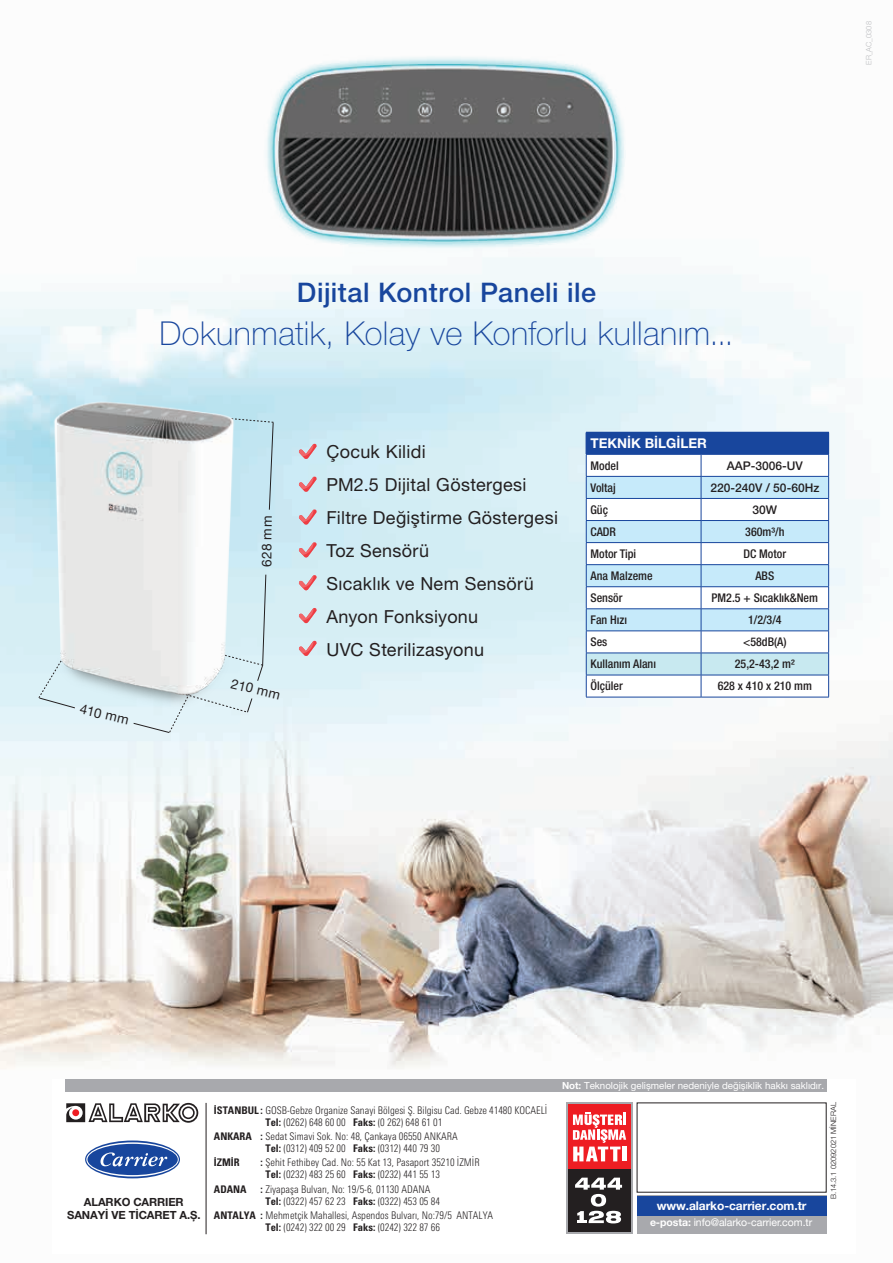
<style>
.page{position:relative;width:893px;height:1263px;background:#fff}
.page>*{position:absolute;margin:0;border:0;box-sizing:border-box;transform-origin:0 0}
.t1{font:100 33px "Helvetica Neue LT Pro";letter-spacing:.01em;color:#18469d}
.t2{font:500 27px "Helvetica Neue LT Pro";letter-spacing:.015em;color:#18469d}
.t3{font:18px/33px "Helvetica Neue LT Pro";letter-spacing:.015em;color:#231f20}
.t4{font:13.5px "Helvetica Neue LT Pro";color:#231f20}
.t5{font:700 13.5px "Helvetica Neue LT Pro";color:#fff}
.t6{font:500 condensed 12px "Helvetica Neue LT Pro";color:#231f20}
.t7{font:500 12px "Helvetica Neue LT Pro";color:#231f20}
.t8{font:700 12px "Helvetica Neue LT Pro";letter-spacing:-.005em;color:#fff}
.t9{font:700 11.25px/13.2px "Helvetica Neue LT Pro";letter-spacing:-.01em;color:#231f20;text-align:center}
.t10{font:300 condensed 10.5px/12px "Univers Std X";color:#231f20}
.t11{font:10.5px "Helvetica Neue";letter-spacing:-.005em;color:#fff}
.t12{font:700 condensed 10.5px "Univers X";color:#231f20}
.t13{font:9.75px "Helvetica Neue LT Pro";color:#fff}
.t14{font:300 7.5px "Helvetica Neue LT Pro";color:#231f20}
.t15{font:300 7.5px "Helvetica Neue LT Pro";color:#bcbdc0}
.s1{font-family:"Univers X";font-weight:700}
.s2{font-weight:700}
</style>
<div class="page">
<img style="left:0;top:257px;width:893px;height:812px">
<hr style="left:586px;top:697px;width:115px;height:1px;background:#18469d">
<hr style="left:701px;top:697px;width:128px;height:1px;background:#18469d">
<svg style="left:586px;top:432px;width:243px;height:265px"></svg>
<hr style="left:701px;top:631px;width:128px;height:1px;background:#18469d">
<hr style="left:701px;top:675px;width:128px;height:1px;background:#18469d">
<img style="left:5px;top:357px;width:277px;height:380px">
<div style="left:637px;top:1196px;width:189px;height:38px;background:#a8a9ad"></div>
<div style="left:637px;top:1196px;width:189px;height:19px;background:#18469d"></div>
<div style="left:65px;top:1079px;width:761px;height:12px;background:#a8a9ad"></div>
<svg style="left:66px;top:1103px;width:114px;height:19px"></svg>
<svg style="left:178px;top:1103px;width:20px;height:20px"></svg>
<svg style="left:180px;top:1105px;width:17px;height:16px"></svg>
<svg style="left:182px;top:1106px;width:13px;height:13px"></svg>
<div style="left:184px;top:1108px;width:9px;height:9px;background:#fff;border-radius:50%"></div>
<svg style="left:85px;top:1140px;width:95px;height:38px"></svg>
<svg style="left:566px;top:1102px;width:66px;height:132px"></svg>
<div style="left:568px;top:1104px;width:62px;height:128px;background:#ee1d23"></div>
<div style="left:568px;top:1169px;width:62px;height:63px;background:#231f20"></div>
<svg style="left:573px;top:1112px;width:53px;height:49px"></svg>
<hr style="left:623px;top:1146px;width:4px;height:15px;background:#fff">
<hr style="left:206px;top:1103px;width:1px;height:131px;background:#231f20">
<svg style="left:575px;top:1177px;width:47px;height:46px"></svg>
<img style="left:266px;top:56px;width:359px;height:193px">
<svg style="left:299px;top:443px;width:18px;height:16px"></svg>
<svg style="left:299px;top:476px;width:18px;height:16px"></svg>
<svg style="left:299px;top:509px;width:18px;height:16px"></svg>
<svg style="left:299px;top:542px;width:18px;height:15px"></svg>
<svg style="left:299px;top:575px;width:18px;height:15px"></svg>
<svg style="left:299px;top:608px;width:18px;height:15px"></svg>
<svg style="left:299px;top:640px;width:18px;height:16px"></svg>
<p class="t15" style="left:864px;top:65px;width:45px;rotate:-90deg">ER_AC_0308</p>
<h2 class="t2" style="left:297px;top:276px;width:301px">Dijital Kontrol Paneli ile</h2>
<h1 class="t1" style="left:159px;top:314px;width:576px">Dokunmatik, Kolay ve Konforlu kullanım...</h1>
<p class="t4" style="left:82px;top:700px;width:51px;rotate:13deg">410 mm</p>
<p class="t4" style="left:258px;top:567px;width:53px;rotate:-90deg">628 mm</p>
<p class="t4" style="left:233px;top:675px;width:52px;rotate:14deg">210 mm</p>
<h3 class="t3" style="left:326px;top:434px;width:233px">Çocuk Kilidi<br>PM2.5 Dijital Göstergesi<br>Filtre Değiştirme Göstergesi<br>Toz Sensörü<br>Sıcaklık ve Nem Sensörü<br>Anyon Fonksiyonu<br>UVC Sterilizasyonu</h3>
<p class="t5" style="left:590px;top:435px;width:118px">TEKNİK BİLGİLER</p>
<p class="t6" style="left:590px;top:458px;width:30px">Model</p>
<p class="t7" style="left:727px;top:458px;width:78px">AAP-3006-UV</p>
<p class="t6" style="left:590px;top:480px;width:27px">Voltaj</p>
<p class="t7" style="left:710px;top:480px;width:110px">220-240V / 50-60Hz</p>
<p class="t6" style="left:590px;top:502px;width:19px">Güç</p>
<p class="t7" style="left:752px;top:502px;width:26px">30W</p>
<p class="t6" style="left:590px;top:524px;width:27px">CADR</p>
<p class="t6" style="left:745px;top:524px;width:41px">360m³/h</p>
<p class="t6" style="left:590px;top:546px;width:47px">Motor Tipi</p>
<p class="t6" style="left:743px;top:546px;width:44px">DC Motor</p>
<p class="t6" style="left:590px;top:569px;width:64px">Ana Malzeme</p>
<p class="t6" style="left:755px;top:569px;width:20px">ABS</p>
<p class="t6" style="left:590px;top:591px;width:34px">Sensör</p>
<p class="t6" style="left:712px;top:591px;width:108px">PM2.5 + Sıcaklık&amp;Nem</p>
<p class="t6" style="left:590px;top:613px;width:38px">Fan Hızı</p>
<p class="t6" style="left:748px;top:613px;width:35px">1/2/3/4</p>
<p class="t6" style="left:590px;top:635px;width:18px">Ses</p>
<p class="t6" style="left:743px;top:635px;width:45px">&lt;58dB(A)</p>
<p class="t6" style="left:590px;top:657px;width:67px">Kullanım Alanı</p>
<p class="t6" style="left:735px;top:657px;width:62px">25,2-43,2 m²</p>
<p class="t6" style="left:590px;top:679px;width:34px">Ölçüler</p>
<p class="t6" style="left:718px;top:679px;width:96px">628 x 410 x 210 mm</p>
<p class="t9" style="left:67px;top:1195px;width:135px">ALARKO CARRIER<br>SANAYİ VE TİCARET A.Ș.</p>
<p class="t10" style="left:265px;top:1104px;width:283px;text-indent:-52px"><span class="s1">‹STANBUL :</span> GOSB-Gebze Organize Sanayi Bölgesi Ş. Bilgisu Cad. Gebze 41480 KOCAELİ<br><span class="s1">Tel:</span> (0262) 648 60 00 <span class="s1">Faks:</span> (0 262) 648 61 01</p>
<p class="t10" style="left:265px;top:1130px;width:194px;text-indent:-52px"><span class="s1">ANKARA :</span> Sedat Simavi Sok. No: 48, Çankaya 06550 ANKARA<br><span class="s1">Tel:</span> (0312) 409 52 00 <span class="s1">Faks:</span> (0312) 440 79 30</p>
<p class="t12" style="left:214px;top:1156px;width:27px">‹ZM‹R</p>
<p class="t10" style="left:265px;top:1157px;width:216px;text-indent:-5px"><span class="s1">:</span> Şehit Fethibey Cad. No: 55 Kat 13, Pasaport 35210 İZMİR<br><span class="s1">Tel:</span> (0232) 483 25 60 <span class="s1">Faks:</span> (0232) 441 55 13</p>
<p class="t12" style="left:214px;top:1182px;width:34px">ADANA</p>
<p class="t10" style="left:265px;top:1183px;width:176px;text-indent:-5px"><span class="s1">:</span> Ziyapaşa Bulvarı, No: 19/5-6, 01130 ADANA<br><span class="s1">Tel:</span> (0322) 457 62 23 <span class="s1">Faks:</span> (0322) 453 05 84</p>
<p class="t10" style="left:214px;top:1209px;width:281px;text-align:center"><span class="s1">ANTALYA :</span> Mehmetçik Mahallesi, Aspendos Bulvarı, No:79/5 ANTALYA<br><span class="s1">Tel:</span> (0242) 322 00 29 <span class="s1">Faks:</span> (0242) 322 87 66</p>
<p class="t13" style="left:562px;top:1079px;width:264px"><span class="s2">Not:</span> Teknolojik gelișmeler nedeniyle değișiklik hakkı saklıdır.</p>
<p class="t8" style="left:657px;top:1198px;width:151px">www.alarko-carrier.com.tr</p>
<p class="t11" style="left:650px;top:1216px;width:164px"><span class="s2">e-posta:</span> info@alarko-carrier.com.tr</p>
<p class="t14" style="left:829px;top:1199px;width:98px;rotate:-90deg">B.14.3.1 02092021 MİNERAL</p>
</div>
